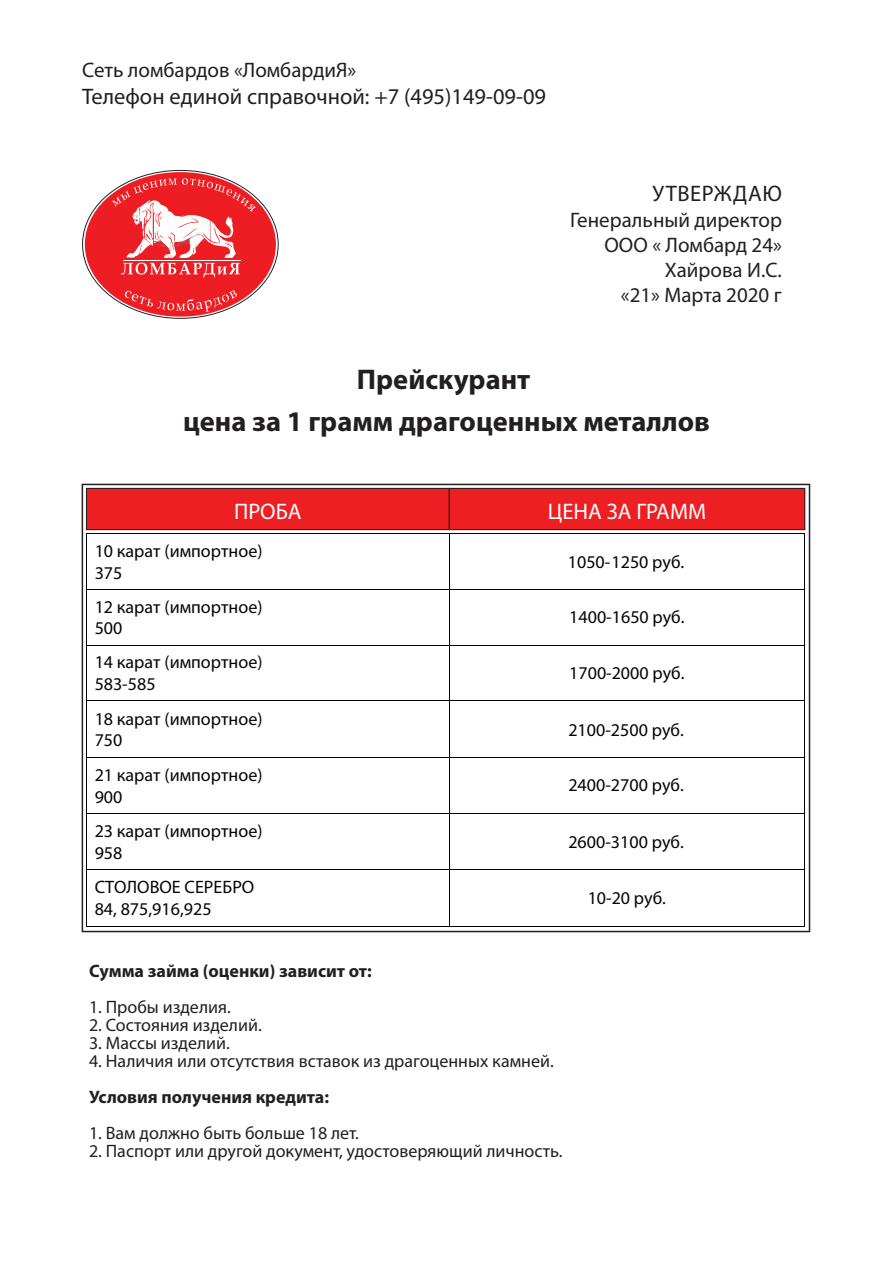
<style>
.page{position:relative;width:893px;height:1263px;background:#fff}
.page>*{position:absolute;margin:0;border:0;box-sizing:border-box;transform-origin:0 0}
.t1{font:700 28.5px/42px "Myriad Pro";color:#231f20;text-align:center}
.t2{font:22.5px "Myriad Pro";color:#231f20}
.t3{font:22.5px "Myriad Pro";color:#fff}
.t4{font:22.5px "Myriad Pro";letter-spacing:.025em;color:#231f20}
.t5{font:21px/25.2px "Myriad Pro";color:#231f20;text-align:right}
.t6{font:18px/21.8px "Myriad Pro";color:#050504}
.t7{font:18px "Myriad Pro";color:#231f20}
.t8{font:700 18px "Myriad Pro";color:#231f20}
</style>
<div class="page">
<svg style="left:82px;top:484px;width:728px;height:448px"></svg>
<svg style="left:86px;top:488px;width:719px;height:46px;background:#e02c2f"></svg>
<hr style="left:86px;top:534px;width:1px;height:55px;background:#050504">
<hr style="left:449px;top:534px;width:1px;height:55px;background:#050504">
<hr style="left:804px;top:534px;width:1px;height:55px;background:#050504">
<hr style="left:87px;top:589px;width:362px;height:1px;background:#050504">
<hr style="left:450px;top:589px;width:354px;height:1px;background:#050504">
<hr style="left:86px;top:590px;width:1px;height:55px;background:#050504">
<hr style="left:449px;top:590px;width:1px;height:55px;background:#050504">
<hr style="left:804px;top:590px;width:1px;height:55px;background:#050504">
<hr style="left:87px;top:645px;width:362px;height:1px;background:#050504">
<hr style="left:450px;top:645px;width:354px;height:1px;background:#050504">
<hr style="left:86px;top:645px;width:1px;height:55px;background:#050504">
<hr style="left:449px;top:645px;width:1px;height:55px;background:#050504">
<hr style="left:804px;top:645px;width:1px;height:55px;background:#050504">
<hr style="left:87px;top:700px;width:362px;height:1px;background:#050504">
<hr style="left:450px;top:700px;width:354px;height:1px;background:#050504">
<hr style="left:86px;top:701px;width:1px;height:56px;background:#050504">
<hr style="left:449px;top:701px;width:1px;height:56px;background:#050504">
<hr style="left:804px;top:701px;width:1px;height:56px;background:#050504">
<hr style="left:87px;top:757px;width:362px;height:1px;background:#050504">
<hr style="left:450px;top:757px;width:354px;height:1px;background:#050504">
<hr style="left:86px;top:758px;width:1px;height:55px;background:#050504">
<hr style="left:449px;top:758px;width:1px;height:55px;background:#050504">
<hr style="left:804px;top:758px;width:1px;height:55px;background:#050504">
<hr style="left:87px;top:813px;width:362px;height:1px;background:#050504">
<hr style="left:450px;top:813px;width:354px;height:1px;background:#050504">
<hr style="left:86px;top:814px;width:1px;height:55px;background:#050504">
<hr style="left:449px;top:814px;width:1px;height:55px;background:#050504">
<hr style="left:804px;top:814px;width:1px;height:55px;background:#050504">
<hr style="left:87px;top:869px;width:362px;height:1px;background:#050504">
<hr style="left:450px;top:869px;width:354px;height:1px;background:#050504">
<hr style="left:86px;top:869px;width:1px;height:57px;background:#050504">
<hr style="left:87px;top:926px;width:362px;height:1px;background:#050504">
<hr style="left:449px;top:869px;width:1px;height:57px;background:#050504">
<hr style="left:450px;top:926px;width:354px;height:1px;background:#050504">
<hr style="left:804px;top:869px;width:1px;height:57px;background:#050504">
<svg style="left:82px;top:170px;width:197px;height:149px"></svg>
<p class="t5" style="left:82px;top:57px;width:276px">Сеть ломбардов «ЛомбардиЯ»</p>
<p class="t2" style="left:82px;top:82px;width:465px">Телефон единой справочной: +7 (495)149-09-09</p>
<p class="t4" style="left:652px;top:180px;width:131px">УТВЕРЖДАЮ</p>
<p class="t5" style="left:570px;top:207px;width:213px">Генеральный директор<br>ООО « Ломбард 24»<br>Хайрова И.С.<br>«21» Марта 2020 г</p>
<h1 class="t1" style="left:183px;top:357px;width:528px">Прейскурант<br>цена за 1 грамм драгоценных металлов</h1>
<p class="t3" style="left:234px;top:497px;width:69px">ПРОБА</p>
<p class="t3" style="left:548px;top:497px;width:160px">ЦЕНА ЗА ГРАММ</p>
<p class="t6" style="left:95px;top:540px;width:169px">10 карат (импортное)<br>375</p>
<p class="t6" style="left:568px;top:550px;width:118px">1050-1250 руб.</p>
<p class="t6" style="left:95px;top:595px;width:169px">12 карат (импортное)<br>500</p>
<p class="t6" style="left:569px;top:606px;width:117px">1400-1650 руб.</p>
<p class="t6" style="left:95px;top:651px;width:169px">14 карат (импортное)<br>583-585</p>
<p class="t6" style="left:569px;top:662px;width:117px">1700-2000 руб.</p>
<p class="t6" style="left:95px;top:708px;width:169px">18 карат (импортное)<br>750</p>
<p class="t6" style="left:568px;top:718px;width:117px">2100-2500 руб.</p>
<p class="t6" style="left:568px;top:774px;width:117px">2400-2700 руб.</p>
<p class="t6" style="left:95px;top:764px;width:169px">21 карат (импортное)<br>900</p>
<p class="t6" style="left:95px;top:819px;width:169px">23 карат (импортное)<br>958</p>
<p class="t6" style="left:95px;top:876px;width:161px">СТОЛОВОЕ СЕРЕБРО<br>84, 875,916,925</p>
<p class="t6" style="left:588px;top:887px;width:80px">10-20 руб.</p>
<p class="t6" style="left:568px;top:831px;width:117px">2600-3100 руб.</p>
<p class="t8" style="left:89px;top:959px;width:284px">Сумма займа (оценки) зависит от:</p>
<p class="t7" style="left:89px;top:996px;width:143px">1. Пробы изделия.</p>
<p class="t7" style="left:89px;top:1014px;width:174px">2. Состояния изделий.</p>
<p class="t7" style="left:89px;top:1032px;width:142px">3. Массы изделий.</p>
<p class="t7" style="left:89px;top:1050px;width:466px">4. Наличия или отсутствия вставок из драгоценных камней.</p>
<p class="t8" style="left:89px;top:1085px;width:242px">Условия получения кредита:</p>
<p class="t7" style="left:89px;top:1122px;width:271px">1. Вам должно быть больше 18 лет.</p>
<p class="t7" style="left:89px;top:1140px;width:475px">2. Паспорт или другой документ, удостоверяющий личность.</p>
</div>
